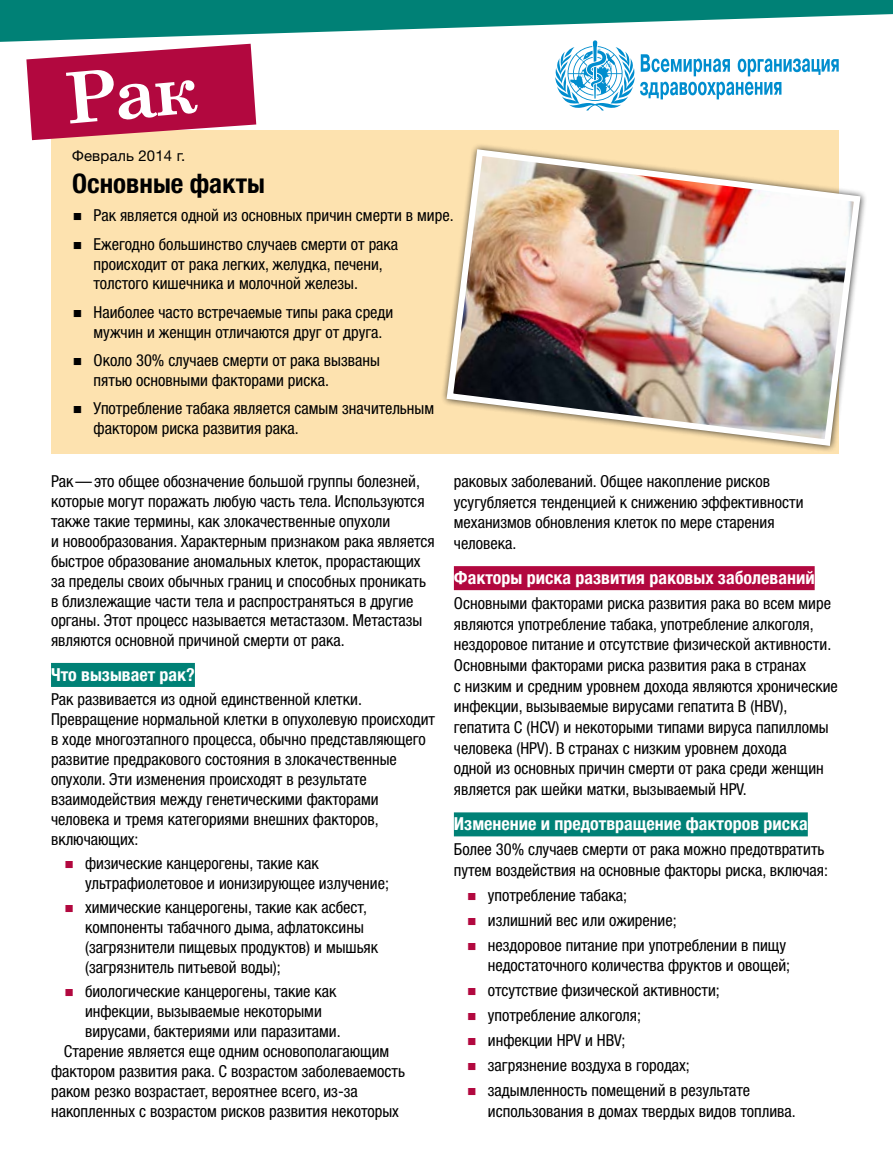
<style>
.page{position:relative;width:893px;height:1170px;background:#fff}
.page>*{position:absolute;margin:0;border:0;box-sizing:border-box;transform-origin:0 0}
.t1{font:700 condensed 27px "Helvetica Neue LTW1 G";color:#000}
.t2{font:700 condensed 18px "Helvetica Neue LTW1 G";color:#fff}
.t3{font:condensed 16.5px/20px "Helvetica Neue LTW1 G";color:#000}
.t4{font:15px "Helvetica Neue LTW1 G";letter-spacing:.01em;color:#000}
</style>
<div class="page">
<svg style="left:0;top:0;width:893px;height:44px;fill:#008176"></svg>
<div style="left:51px;top:130px;width:788px;height:324px;background:#fde2af"></div>
<div style="left:440px;top:143px;width:427px;height:309px;background:#000;opacity:.75"></div>
<img style="left:443px;top:146px;width:421px;height:303px">
<svg style="left:555px;top:40px;width:284px;height:71px"></svg>
<div style="left:51px;top:663px;width:144px;height:24px;background:#008176"></div>
<div style="left:454px;top:566px;width:361px;height:24px;background:#b2083f"></div>
<div style="left:454px;top:812px;width:354px;height:24px;background:#008176"></div>
<svg style="left:26px;top:44px;width:230px;height:96px"></svg>
<p class="t4" style="left:72px;top:146px;width:115px">Февраль 2014 г.</p>
<h1 class="t1" style="left:72px;top:167px;width:194px">Основные факты</h1>
<p class="t3" style="left:94px;top:201px;width:362px;line-height:28.3px">Рак является одной из основных причин смерти в мире.<br>Ежегодно большинство случаев смерти от рака</p>
<p class="t3" style="left:94px;top:254px;width:291px">происходит от рака легких, желудка, печени, толстого кишечника и молочной железы.</p>
<p class="t3" style="left:94px;top:302px;width:301px">Наиболее часто встречаемые типы рака среди мужчин и женщин отличаются друг от друга.</p>
<p class="t3" style="left:94px;top:350px;width:288px">Около 30% случаев смерти от рака вызваны пятью основными факторами риска.</p>
<p class="t3" style="left:94px;top:398px;width:342px">Употребление табака является самым значительным фактором риска развития рака.</p>
<p class="t3" style="left:51px;top:471px;width:385px">Рак—это общее обозначение большой группы болезней, которые могут поражать любую часть тела. Используются также такие термины, как злокачественные опухоли<br>и новообразования. Характерным признаком рака является быстрое образование аномальных клеток, прорастающих за пределы своих обычных границ и способных проникать в близлежащие части тела и распространяться в другие органы. Этот процесс называется метастазом. Метастазы являются основной причиной смерти от рака.</p>
<p class="t2" style="left:51px;top:663px;width:145px">Что вызывает рак?</p>
<p class="t3" style="left:51px;top:689px;width:386px">Рак развивается из одной единственной клетки.<br>Превращение нормальной клетки в опухолевую происходит в ходе многоэтапного процесса, обычно представляющего развитие предракового состояния в злокачественные опухоли. Эти изменения происходят в результате взаимодействия между генетическими факторами человека и тремя категориями внешних факторов, включающих:</p>
<p class="t3" style="left:85px;top:853px;width:305px">физические канцерогены, такие как ультрафиолетовое и ионизирующее излучение;</p>
<p class="t3" style="left:85px;top:897px;width:294px">химические канцерогены, такие как асбест, компоненты табачного дыма, афлатоксины (загрязнители пищевых продуктов) и мышьяк (загрязнитель питьевой воды);</p>
<p class="t3" style="left:85px;top:981px;width:253px">биологические канцерогены, такие как</p>
<p class="t3" style="left:85px;top:1001px;width:238px">инфекции, вызываемые некоторыми</p>
<p class="t3" style="left:85px;top:1021px;width:257px">вирусами, бактериями или паразитами.</p>
<p class="t3" style="left:64px;top:1041px;width:327px">Старение является еще одним основополагающим</p>
<p class="t3" style="left:51px;top:1061px;width:355px">фактором развития рака. С возрастом заболеваемость</p>
<p class="t3" style="left:51px;top:1080px;width:308px">раком резко возрастает, вероятнее всего, из-за</p>
<p class="t3" style="left:51px;top:1100px;width:349px">накопленных с возрастом рисков развития некоторых</p>
<p class="t3" style="left:454px;top:471px;width:351px;line-height:20.7px">раковых заболеваний. Общее накопление рисков усугубляется тенденцией к снижению эффективности механизмов обновления клеток по мере старения человека.</p>
<p class="t2" style="left:454px;top:567px;width:362px">Факторы риска развития раковых заболеваний</p>
<p class="t3" style="left:454px;top:593px;width:385px;line-height:20.7px">Основными факторами риска развития рака во всем мире являются употребление табака, употребление алкоголя, нездоровое питание и отсутствие физической активности.<br>Основными факторами риска развития рака в странах<br>с низким и средним уровнем дохода являются хронические инфекции, вызываемые вирусами гепатита B (HBV), гепатита C (HCV) и некоторыми типами вируса папилломы человека (HPV). В странах с низким уровнем дохода<br>одной из основных причин смерти от рака среди женщин является рак шейки матки, вызываемый HPV.</p>
<p class="t2" style="left:454px;top:813px;width:355px">Изменение и предотвращение факторов риска</p>
<p class="t3" style="left:454px;top:839px;width:376px;line-height:20.7px">Более 30% случаев смерти от рака можно предотвратить путем воздействия на основные факторы риска, включая:</p>
<p class="t3" style="left:488px;top:882px;width:300px;line-height:24.9px">употребление табака;<br>излишний вес или ожирение;<br>нездоровое питание при употреблении в пищу</p>
<p class="t3" style="left:488px;top:953px;width:304px;line-height:24.9px">недостаточного количества фруктов и овощей; отсутствие физической активности; употребление алкоголя;<br>инфекции HPV и HBV;<br>загрязнение воздуха в городах; задымленность помещений в результате</p>
<p class="t3" style="left:488px;top:1100px;width:309px">использования в домах твердых видов топлива.</p>
</div>
